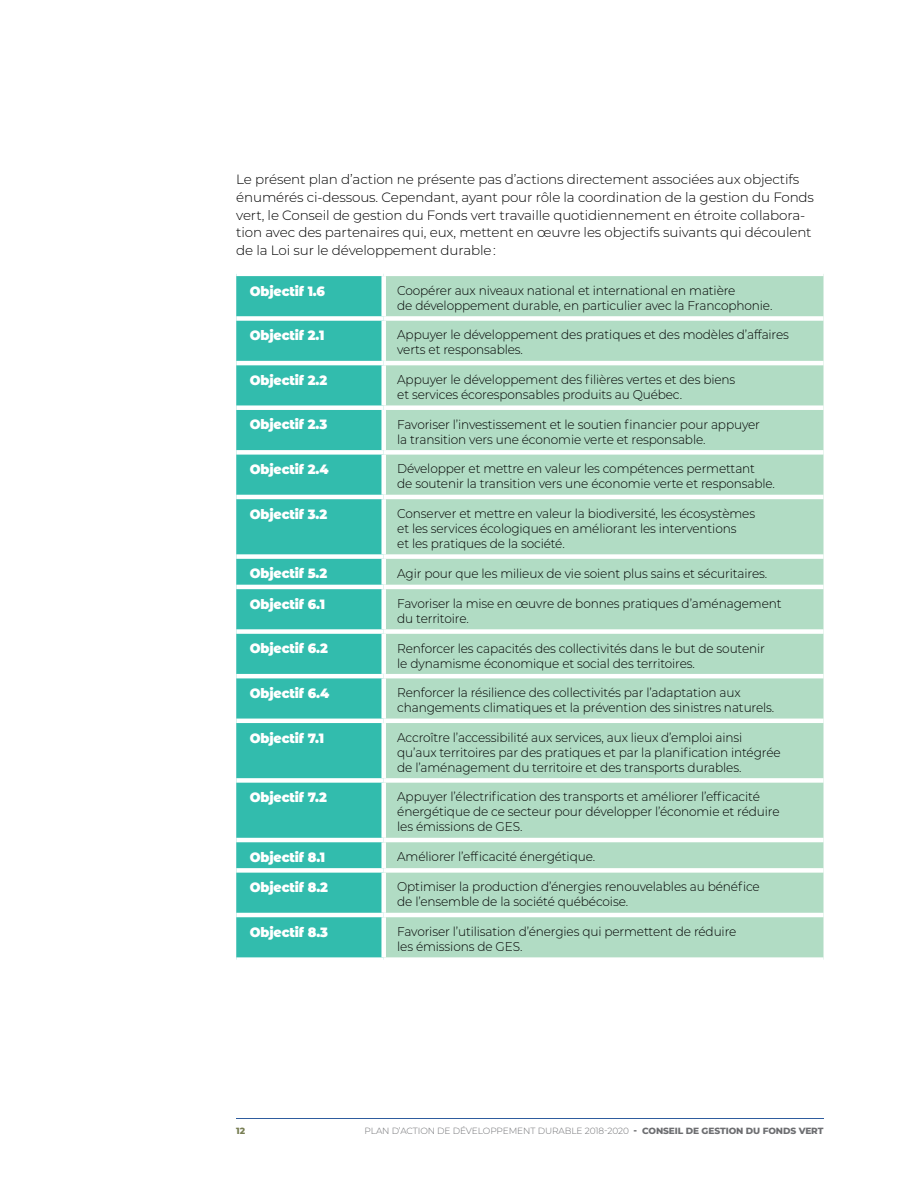
<style>
.page{position:relative;width:918px;height:1188px;background:#fff}
.page>*{position:absolute;margin:0;border:0;box-sizing:border-box;transform-origin:0 0}
.t1{font:300 13.5px/17.7px "Montserrat";letter-spacing:-.01em;color:#000}
.t2{font:900 13.5px "Montserrat Alternates";letter-spacing:-.01em;color:#fff;scale:.95 1}
.t3{font:300 12.75px/15px "Montserrat";letter-spacing:-.01em;color:#000;scale:.95 1}
.t4{font:300 9px "Montserrat";letter-spacing:-.01em;color:#6d6e71}
.t5{font:800 9px "Montserrat";color:#787e54}
.s1{font-weight:800}
</style>
<div class="page">
<div style="left:236px;top:276px;width:145px;height:681px;background:#32bcad"></div>
<div style="left:386px;top:276px;width:438px;height:681px;background:#b1dcc4"></div>
<div style="left:236px;top:316px;width:148px;height:5px;background:#fff"></div>
<div style="left:384px;top:316px;width:440px;height:5px;background:#fff"></div>
<hr style="left:236px;top:361px;width:148px;height:4px;background:#fff">
<hr style="left:384px;top:361px;width:440px;height:4px;background:#fff">
<div style="left:236px;top:405px;width:148px;height:5px;background:#fff"></div>
<div style="left:384px;top:405px;width:440px;height:5px;background:#fff"></div>
<div style="left:236px;top:450px;width:148px;height:5px;background:#fff"></div>
<div style="left:384px;top:450px;width:440px;height:5px;background:#fff"></div>
<hr style="left:236px;top:495px;width:148px;height:4px;background:#fff">
<hr style="left:384px;top:495px;width:440px;height:4px;background:#fff">
<div style="left:236px;top:554px;width:148px;height:5px;background:#fff"></div>
<div style="left:384px;top:554px;width:440px;height:5px;background:#fff"></div>
<hr style="left:236px;top:585px;width:148px;height:4px;background:#fff">
<hr style="left:384px;top:585px;width:440px;height:4px;background:#fff">
<div style="left:236px;top:629px;width:148px;height:5px;background:#fff"></div>
<div style="left:384px;top:629px;width:440px;height:5px;background:#fff"></div>
<hr style="left:236px;top:674px;width:148px;height:4px;background:#fff">
<hr style="left:384px;top:674px;width:440px;height:4px;background:#fff">
<hr style="left:236px;top:719px;width:148px;height:4px;background:#fff">
<hr style="left:384px;top:719px;width:440px;height:4px;background:#fff">
<div style="left:236px;top:778px;width:148px;height:5px;background:#fff"></div>
<div style="left:384px;top:778px;width:440px;height:5px;background:#fff"></div>
<hr style="left:236px;top:838px;width:148px;height:4px;background:#fff">
<hr style="left:384px;top:838px;width:440px;height:4px;background:#fff">
<div style="left:236px;top:868px;width:148px;height:5px;background:#fff"></div>
<div style="left:384px;top:868px;width:440px;height:5px;background:#fff"></div>
<hr style="left:236px;top:913px;width:148px;height:4px;background:#fff">
<hr style="left:384px;top:913px;width:440px;height:4px;background:#fff">
<hr style="left:236px;top:1119px;width:588px;height:1px;background:#2e5c9e">
<p class="t1" style="left:236px;top:170px;width:579px">Le présent plan d’action ne présente pas d’actions directement associées aux objectifs énumérés ci-dessous. Cependant, ayant pour rôle la coordination de la gestion du Fonds vert, le Conseil de gestion du Fonds vert travaille quotidiennement en étroite collabora&shy;tion avec des partenaires qui, eux, mettent en œuvre les objectifs suivants qui découlent de la Loi sur le développement durable :</p>
<p class="t2" style="left:250px;top:281px;width:81px">Objectif 1.6</p>
<p class="t3" style="left:397px;top:282px;width:397px">Coopérer aux niveaux national et international en matière<br>de développement durable, en particulier avec la Francophonie.</p>
<p class="t2" style="left:250px;top:325px;width:80px">Objectif 2.1</p>
<p class="t3" style="left:397px;top:327px;width:414px">Appuyer le développement des pratiques et des modèles d’affaires verts et responsables.</p>
<p class="t2" style="left:250px;top:370px;width:83px">Objectif 2.2</p>
<p class="t3" style="left:397px;top:372px;width:357px">Appuyer le développement des filières vertes et des biens et services écoresponsables produits au Québec.</p>
<p class="t2" style="left:250px;top:415px;width:83px">Objectif 2.3</p>
<p class="t3" style="left:397px;top:416px;width:383px">Favoriser l’investissement et le soutien financier pour appuyer la transition vers une économie verte et responsable.</p>
<p class="t2" style="left:250px;top:459px;width:84px">Objectif 2.4</p>
<p class="t3" style="left:397px;top:461px;width:399px">Développer et mettre en valeur les compétences permettant<br>de soutenir la transition vers une économie verte et responsable.</p>
<p class="t2" style="left:250px;top:504px;width:83px">Objectif 3.2</p>
<p class="t3" style="left:397px;top:506px;width:378px">Conserver et mettre en valeur la biodiversité, les écosystèmes et les services écologiques en améliorant les interventions<br>et les pratiques de la société.</p>
<p class="t2" style="left:250px;top:563px;width:83px">Objectif 5.2</p>
<p class="t3" style="left:397px;top:565px;width:391px">Agir pour que les milieux de vie soient plus sains et sécuritaires.</p>
<p class="t2" style="left:250px;top:594px;width:81px">Objectif 6.1</p>
<p class="t3" style="left:397px;top:595px;width:406px">Favoriser la mise en œuvre de bonnes pratiques d’aménagement du territoire.</p>
<p class="t2" style="left:250px;top:638px;width:84px">Objectif 6.2</p>
<p class="t3" style="left:397px;top:640px;width:389px">Renforcer les capacités des collectivités dans le but de soutenir le dynamisme économique et social des territoires.</p>
<p class="t2" style="left:250px;top:683px;width:85px">Objectif 6.4</p>
<p class="t3" style="left:397px;top:685px;width:398px">Renforcer la résilience des collectivités par l’adaptation aux changements climatiques et la prévention des sinistres naturels.</p>
<p class="t2" style="left:250px;top:728px;width:80px">Objectif 7.1</p>
<p class="t3" style="left:397px;top:729px;width:405px">Accroître l’accessibilité aux services, aux lieux d’emploi ainsi qu’aux territoires par des pratiques et par la planification intégrée de l’aménagement du territoire et des transports durables.</p>
<p class="t2" style="left:250px;top:787px;width:83px">Objectif 7.2</p>
<p class="t3" style="left:397px;top:789px;width:404px">Appuyer l’électrification des transports et améliorer l’efficacité énergétique de ce secteur pour développer l’économie et réduire les émissions de GES.</p>
<p class="t2" style="left:250px;top:847px;width:81px">Objectif 8.1</p>
<p class="t3" style="left:397px;top:849px;width:210px">Améliorer l’efficacité énergétique.</p>
<p class="t2" style="left:250px;top:877px;width:84px">Objectif 8.2</p>
<p class="t3" style="left:397px;top:879px;width:383px">Optimiser la production d’énergies renouvelables au bénéfice de l’ensemble de la société québécoise.</p>
<p class="t2" style="left:250px;top:922px;width:84px">Objectif 8.3</p>
<p class="t3" style="left:397px;top:924px;width:359px">Favoriser l’utilisation d’énergies qui permettent de réduire les émissions de GES.</p>
<p class="t5" style="left:236px;top:1124px;width:10px">12</p>
<p class="t4" style="left:365px;top:1125px;width:460px">PLAN D’ACTION DE DÉVELOPPEMENT DURABLE 2018-2020 <span class="s1">- CONSEIL DE GESTION DU FONDS VERT</span></p>
</div>
